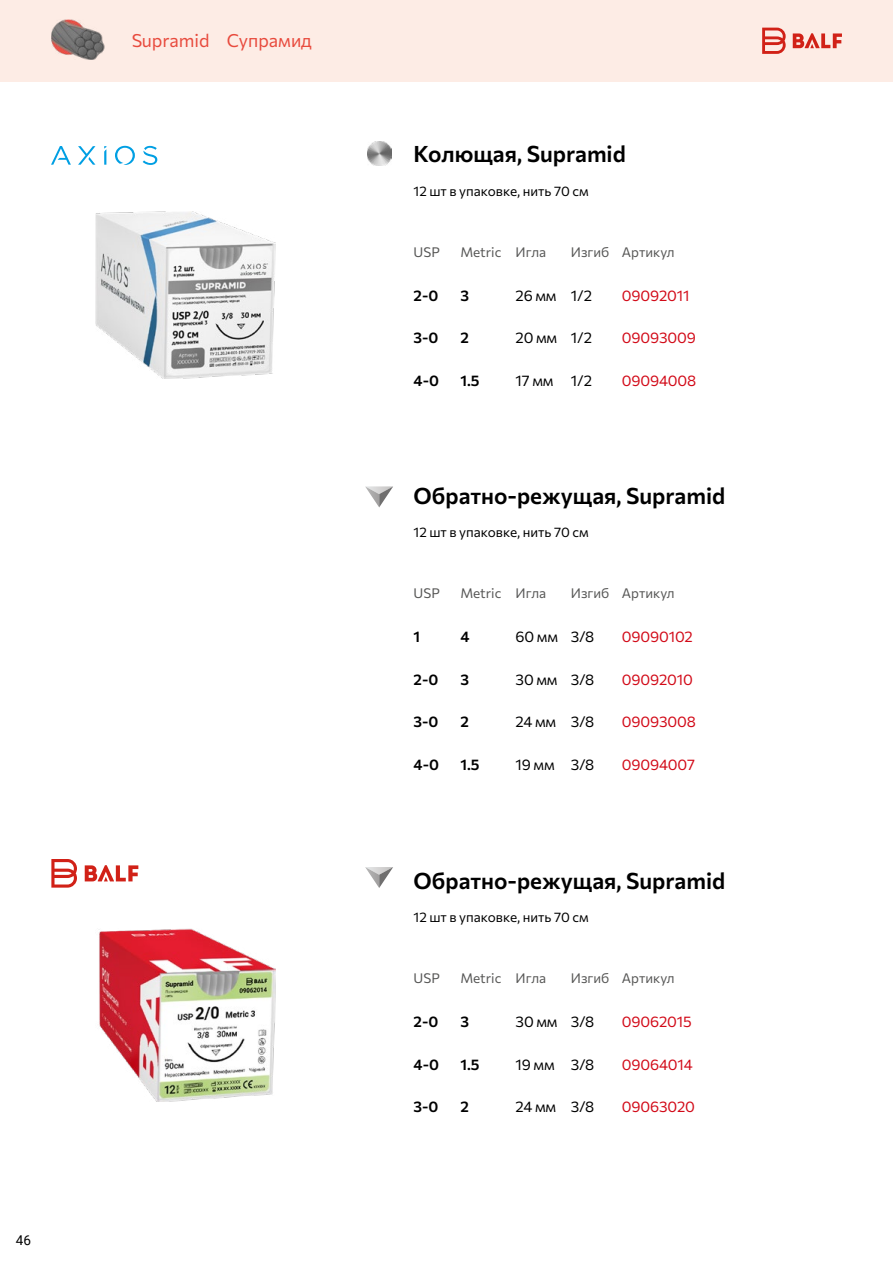
<style>
.page{position:relative;width:893px;height:1263px;background:#fff}
.page>*{position:absolute;margin:0;border:0;box-sizing:border-box;transform-origin:0 0}
.t1{font:600 22.5px "Commissioner";color:#000}
.t2{font:18px "Commissioner";color:#ea5045}
.t3{font:15px "Commissioner";letter-spacing:-.01em;color:#d20a18}
.t4{font:15px "Commissioner";letter-spacing:-.01em;color:#000}
.t5{font:600 15px "Commissioner";color:#000}
.t6{font:13.5px "Commissioner";color:#575756}
.t7{font:13.5px "Commissioner";color:#000}
.t8{font:13.5px "Roboto";color:#000}
</style>
<div class="page">
<svg style="left:51px;top:146px;width:106px;height:19px"></svg>
<img style="left:96px;top:211px;width:180px;height:167px">
<div style="left:0;top:0;width:893px;height:81px;background:#fdece5"></div>
<svg style="left:762px;top:28px;width:80px;height:26px"></svg>
<svg style="left:51px;top:859px;width:87px;height:29px"></svg>
<img style="left:51px;top:20px;width:53px;height:40px">
<img style="left:367px;top:142px;width:24px;height:24px">
<svg style="left:365px;top:486px;width:28px;height:21px"></svg>
<svg style="left:365px;top:867px;width:28px;height:21px"></svg>
<img style="left:99px;top:928px;width:177px;height:173px">
<p class="t2" style="left:131px;top:26px;width:182px">Supramid Супрамид</p>
<p class="t8" style="left:16px;top:1231px;width:17px">46</p>
<h1 class="t1" style="left:414px;top:136px;width:214px">Колющая, Supramid</h1>
<p class="t7" style="left:414px;top:180px;width:177px">12 шт в упаковке, нить 70 см</p>
<p class="t6" style="left:414px;top:241px;width:28px">USP</p>
<p class="t6" style="left:460px;top:241px;width:87px">Metric Игла</p>
<p class="t6" style="left:571px;top:241px;width:105px">Изгиб Артикул</p>
<p class="t5" style="left:414px;top:283px;width:26px">2-0</p>
<p class="t5" style="left:460px;top:283px;width:10px">3</p>
<p class="t4" style="left:516px;top:283px;width:78px">26 мм 1/2</p>
<p class="t3" style="left:622px;top:283px;width:69px">09092011</p>
<p class="t5" style="left:414px;top:326px;width:26px">3-0</p>
<p class="t5" style="left:460px;top:326px;width:10px">2</p>
<p class="t4" style="left:516px;top:326px;width:78px">20 мм 1/2</p>
<p class="t3" style="left:622px;top:326px;width:75px">09093009</p>
<p class="t5" style="left:414px;top:368px;width:27px">4-0</p>
<p class="t5" style="left:460px;top:368px;width:21px">1.5</p>
<p class="t4" style="left:516px;top:369px;width:78px">17 мм 1/2</p>
<p class="t3" style="left:622px;top:369px;width:76px">09094008</p>
<h1 class="t1" style="left:414px;top:477px;width:313px">Обратно-режущая, Supramid</h1>
<p class="t7" style="left:414px;top:522px;width:177px">12 шт в упаковке, нить 70 см</p>
<p class="t6" style="left:414px;top:582px;width:28px">USP</p>
<p class="t6" style="left:460px;top:582px;width:87px">Metric Игла</p>
<p class="t6" style="left:571px;top:582px;width:105px">Изгиб Артикул</p>
<p class="t5" style="left:414px;top:625px;width:8px">1</p>
<p class="t5" style="left:460px;top:625px;width:11px">4</p>
<p class="t4" style="left:516px;top:625px;width:80px">60 мм 3/8</p>
<p class="t3" style="left:622px;top:625px;width:72px">09090102</p>
<p class="t5" style="left:414px;top:667px;width:26px">2-0</p>
<p class="t5" style="left:460px;top:667px;width:10px">3</p>
<p class="t4" style="left:516px;top:667px;width:80px">30 мм 3/8</p>
<p class="t3" style="left:622px;top:667px;width:72px">09092010</p>
<p class="t5" style="left:414px;top:710px;width:26px">3-0</p>
<p class="t5" style="left:460px;top:710px;width:10px">2</p>
<p class="t4" style="left:516px;top:710px;width:80px">24 мм 3/8</p>
<p class="t3" style="left:622px;top:710px;width:75px">09093008</p>
<p class="t5" style="left:414px;top:752px;width:27px">4-0</p>
<p class="t5" style="left:460px;top:752px;width:21px">1.5</p>
<p class="t4" style="left:516px;top:752px;width:80px">19 мм 3/8</p>
<p class="t3" style="left:622px;top:752px;width:75px">09094007</p>
<h1 class="t1" style="left:414px;top:862px;width:313px">Обратно-режущая, Supramid</h1>
<p class="t7" style="left:414px;top:906px;width:177px">12 шт в упаковке, нить 70 см</p>
<p class="t6" style="left:414px;top:967px;width:28px">USP</p>
<p class="t6" style="left:460px;top:967px;width:87px">Metric Игла</p>
<p class="t6" style="left:571px;top:967px;width:105px">Изгиб Артикул</p>
<p class="t5" style="left:414px;top:1009px;width:26px">2-0</p>
<p class="t5" style="left:460px;top:1009px;width:10px">3</p>
<p class="t4" style="left:516px;top:1010px;width:80px">30 мм 3/8</p>
<p class="t3" style="left:622px;top:1010px;width:71px">09062015</p>
<p class="t5" style="left:414px;top:1052px;width:27px">4-0</p>
<p class="t5" style="left:460px;top:1052px;width:21px">1.5</p>
<p class="t4" style="left:516px;top:1052px;width:80px">19 мм 3/8</p>
<p class="t3" style="left:622px;top:1052px;width:72px">09064014</p>
<p class="t5" style="left:414px;top:1094px;width:26px">3-0</p>
<p class="t5" style="left:460px;top:1094px;width:10px">2</p>
<p class="t4" style="left:516px;top:1095px;width:80px">24 мм 3/8</p>
<p class="t3" style="left:622px;top:1095px;width:75px">09063020</p>
</div>
